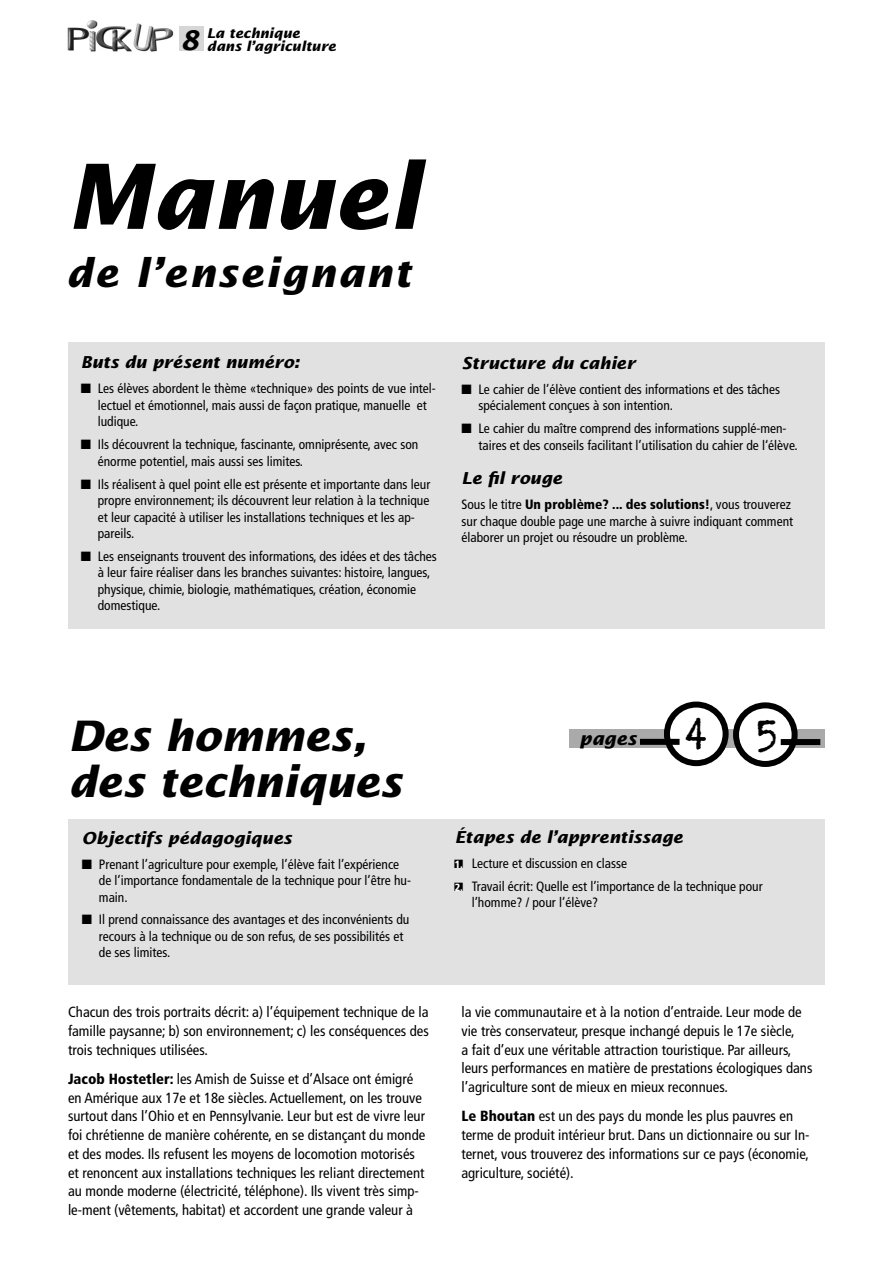
<style>
.page{position:relative;width:893px;height:1263px;background:#fff}
.page>*{position:absolute;margin:0;border:0;box-sizing:border-box;transform-origin:0 0}
.t1{font:italic 700 90px "Lucida Sans";color:#000}
.t2{font:48px "Trixie";color:#000}
.t3{font:italic 700 42px/46.5px "Lucida Sans";color:#000}
.t4{font:italic 700 39px "Lucida Sans";letter-spacing:.05em;color:#000}
.t5{font:italic 700 18px "Lucida Sans";color:#000}
.t6{font:italic 700 16.5px "Lucida Sans";color:#000}
.t7{font:condensed 14.7px/18.8px "Frutiger";color:#000}
.t8{font:condensed 13.5px/16.5px "Frutiger";color:#000}
.t9{font:italic 700 13.5px/14px "Lucida Sans";color:#000}
.s1{font-size:27px}
.s2{font-weight:900}
.s3{font-weight:900;font-size:10.5px;color:#fff}
</style>
<div class="page">
<div style="left:68px;top:819px;width:757px;height:166px;background:#e1e1e1"></div>
<div style="left:68px;top:342px;width:757px;height:286px;background:#e1e1e1"></div>
<div style="left:570px;top:729px;width:255px;height:18px;background:#aaa"></div>
<div style="left:667px;top:704px;width:59px;height:59px;background:#fff;border-radius:50%"></div>
<div style="left:664px;top:701px;width:65px;height:65px;border:6px solid #000;border-radius:50%"></div>
<div style="left:640px;top:739px;width:40px;height:6px;background:#000"></div>
<div style="left:736px;top:705px;width:59px;height:59px;background:#fff;border-radius:50%"></div>
<div style="left:733px;top:702px;width:65px;height:65px;border:6px solid #000;border-radius:50%"></div>
<div style="left:781px;top:739px;width:39px;height:6px;background:#000"></div>
<img style="left:67px;top:20px;width:107px;height:32px">
<div style="left:179px;top:26px;width:24px;height:24px;background:#d6d6d6"></div>
<p class="t9" style="left:207px;top:25px;width:131px;text-indent:-27px"><span class="s1">8</span> La technique dans l’agriculture</p>
<p class="t1" style="left:66px;top:142px;width:355px">Manuel</p>
<p class="t4" style="left:66px;top:250px;width:347px">de l’enseignant</p>
<p class="t6" style="left:81px;top:352px;width:220px">Buts du présent numéro:</p>
<p class="t8" style="left:98px;top:380px;width:340px">Les élèves abordent le thème «technique» des points de vue intel&shy;lectuel et émotionnel, mais aussi de façon pratique, manuelle et ludique.</p>
<p class="t8" style="left:98px;top:436px;width:322px">Ils découvrent la technique, fascinante, omniprésente, avec son énorme potentiel, mais aussi ses limites.</p>
<p class="t8" style="left:98px;top:476px;width:334px">Ils réalisent à quel point elle est présente et importante dans leur propre environnement; ils découvrent leur relation à la technique et leur capacité à utiliser les installations techniques et les ap&shy;pareils.</p>
<p class="t8" style="left:98px;top:548px;width:341px">Les enseignants trouvent des informations, des idées et des tâches à leur faire réaliser dans les branches suivantes: histoire, langues, physique, chimie, biologie, mathématiques, création, économie domestique.</p>
<p class="t6" style="left:461px;top:353px;width:175px">Structure du cahier</p>
<p class="t8" style="left:478px;top:381px;width:303px">Le cahier de l’élève contient des informations et des tâches spécialement conçues à son intention.</p>
<p class="t8" style="left:478px;top:420px;width:321px">Le cahier du maître comprend des informations supplé-men&shy;taires et des conseils facilitant l’utilisation du cahier de l‘élève.</p>
<p class="t6" style="left:461px;top:468px;width:102px">Le fil rouge</p>
<p class="t8" style="left:461px;top:496px;width:333px">Sous le titre <span class="s2">Un problème? ... des solutions!</span>, vous trouverez sur chaque double page une marche à suivre indiquant comment élaborer un projet ou résoudre un problème.</p>
<p class="t3" style="left:68px;top:711px;width:335px">Des hommes, des techniques</p>
<p class="t6" style="left:82px;top:828px;width:211px">Objectifs pédagogiques</p>
<p class="t8" style="left:99px;top:856px;width:314px">Prenant l’agriculture pour exemple, l’élève fait l’expérience de l’importance fondamentale de la technique pour l’être hu&shy;main.</p>
<p class="t8" style="left:99px;top:911px;width:312px">Il prend connaissance des avantages et des inconvénients du recours à la technique ou de son refus, de ses possibilités et de ses limites.</p>
<p class="t7" style="left:68px;top:1003px;width:362px;text-align:justify">Chacun des trois portraits décrit: a) l’équipement technique de la famille paysanne; b) son environnement; c) les conséquences des trois techniques utilisées.</p>
<p class="t7" style="left:68px;top:1069px;width:359px"><span class="s2">Jacob Hostetler:</span> les Amish de Suisse et d’Alsace ont émigré en Amérique aux 17e et 18e siècles. Actuellement, on les trouve surtout dans l’Ohio et en Pennsylvanie. Leur but est de vivre leur foi chrétienne de manière cohérente, en se distançant du monde et des modes. Ils refusent les moyens de locomotion motorisés et renoncent aux installations techniques les reliant directement au monde moderne (électricité, téléphone). Ils vivent très simp&shy;le-ment (vêtements, habitat) et accordent une grande valeur à</p>
<p class="t5" style="left:579px;top:728px;width:59px">pages</p>
<p class="t2" style="left:683px;top:700px;width:99px">4 5</p>
<p class="t6" style="left:455px;top:827px;width:230px">Étapes de l’apprentissage</p>
<p class="t8" style="left:455px;top:855px;width:174px"><span class="s3">1.</span> Lecture et discussion en classe</p>
<p class="t8" style="left:472px;top:878px;width:293px;text-indent:-17px"><span class="s3">2.</span> Travail écrit: Quelle est l’importance de la technique pour l’homme? / pour l’élève?</p>
<p class="t7" style="left:461px;top:1003px;width:352px">la vie communautaire et à la notion d’entraide. Leur mode de vie très conservateur, presque inchangé depuis le 17e siècle,<br>a fait d’eux une véritable attraction touristique. Par ailleurs, leurs performances en matière de prestations écologiques dans l’agriculture sont de mieux en mieux reconnues.</p>
<p class="t7" style="left:461px;top:1107px;width:350px"><span class="s2">Le Bhoutan</span> est un des pays du monde les plus pauvres en terme de produit intérieur brut. Dans un dictionnaire ou sur In&shy;ternet, vous trouverez des informations sur ce pays (économie, agriculture, société).</p>
</div>
